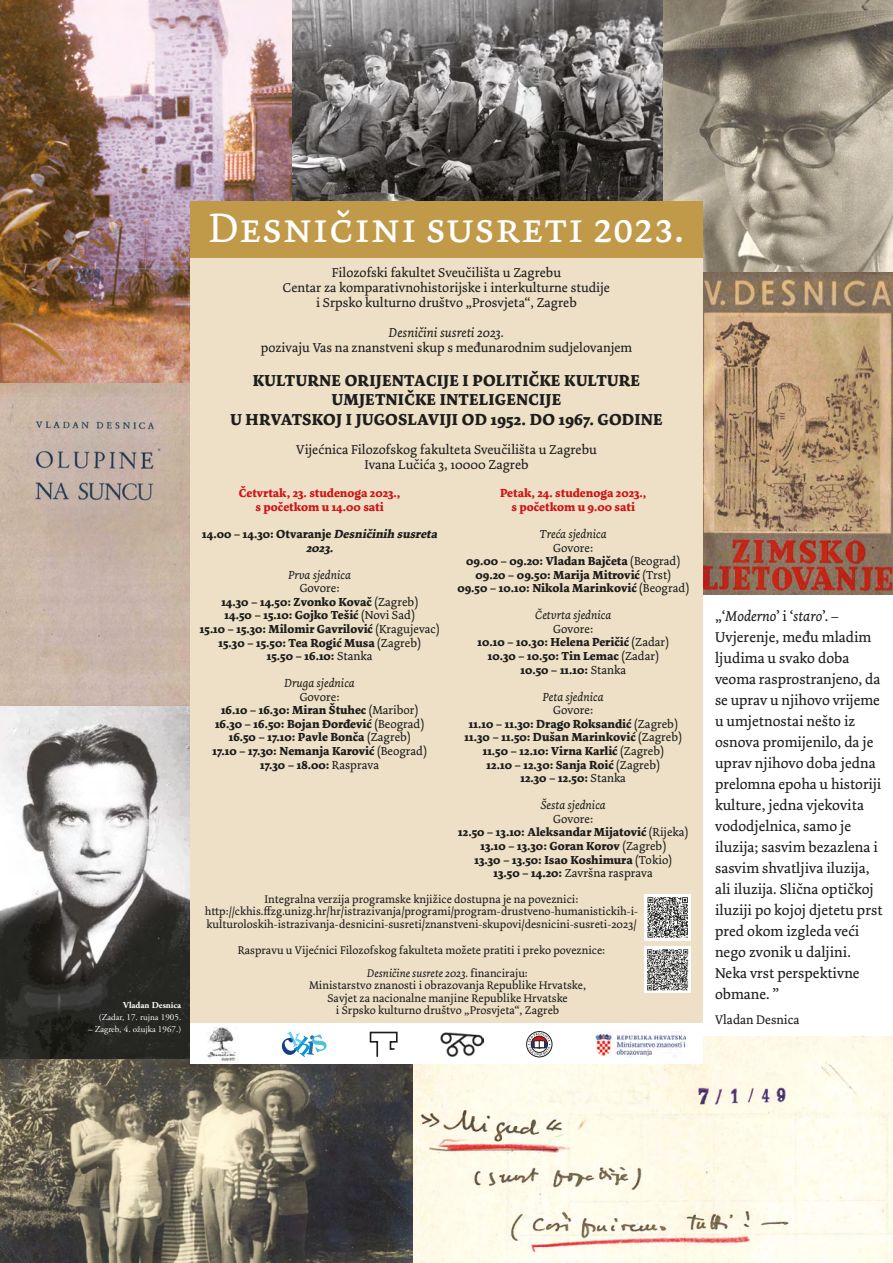
<style>
.page{position:relative;width:893px;height:1263px;background:#fff}
.page>*{position:absolute;margin:0;border:0;box-sizing:border-box;transform-origin:0 0}
.t1{font:43.2px "Dolly Pro Regular Small Caps";color:#fff}
.t2{font:700 16.8px/19.4px "Dolly Pro";letter-spacing:.01em;color:#1d1d1b;text-align:center}
.t3{font:15px/21px "Dolly Pro";color:#1d1d1b}
.t4{font:13.5px/14.9px "Dolly Pro";color:#1d1d1b;text-align:center}
.t5{font:italic 13.5px "Dolly Pro";color:#1d1d1b}
.t6{font:13.2px "Dolly Pro";color:#1d1d1b}
.t7{font:700 12.3px/13.5px "Dolly Pro";color:#1d1d1b;text-align:center}
.t8{font:700 12.3px/13.5px "Dolly Pro";color:#cd1719;text-align:center}
.t9{font:italic 12.3px "Dolly Pro";color:#1d1d1b}
.t10{font:italic 700 12.3px/13.5px "Dolly Pro";color:#1d1d1b;text-align:center}
.t11{font:11.7px/12.3px "Dolly Pro";color:#1d1d1b;text-align:center}
.t12{font:9.15px "Adobe Garamond Pro";color:#fff}
.t13{font:700 9.15px "Adobe Garamond Pro";color:#fff}
.s1{font-style:normal}
.s2{font-weight:400}
.s3{font-style:italic}
</style>
<div class="page">
<img style="left:413px;top:1036px;width:480px;height:227px">
<img style="left:0;top:705px;width:190px;height:354px">
<img style="left:0;top:1059px;width:413px;height:204px">
<img style="left:0;top:383px;width:190px;height:322px">
<img style="left:292px;top:0;width:372px;height:201px">
<img style="left:664px;top:0;width:229px;height:273px">
<img style="left:0;top:0;width:292px;height:383px">
<img style="left:703px;top:273px;width:190px;height:322px">
<div style="left:190px;top:210px;width:513px;height:854px;background:#eee0c7"></div>
<div style="left:190px;top:201px;width:513px;height:57px;background:#c09949"></div>
<div style="left:644px;top:946px;width:47px;height:47px;background:#fff"></div>
<svg style="left:647px;top:949px;width:41px;height:41px;background:#919190"></svg>
<div style="left:644px;top:894px;width:47px;height:47px;background:#fff"></div>
<svg style="left:647px;top:897px;width:41px;height:40px;background:#8d8d8c"></svg>
<div style="left:190px;top:1024px;width:513px;height:40px;background:#fff"></div>
<svg style="left:282px;top:1031px;width:45px;height:26px"></svg>
<svg style="left:526px;top:1031px;width:26px;height:26px"></svg>
<img style="left:206px;top:1027px;width:31px;height:34px">
<img style="left:441px;top:1032px;width:42px;height:24px">
<img style="left:595px;top:1031px;width:91px;height:26px">
<svg style="left:369px;top:1031px;width:29px;height:26px"></svg>
<p class="t13" style="left:123px;top:1000px;width:60px">Vladan Desnica</p>
<p class="t12" style="left:99px;top:1011px;width:84px">(Zadar, 17. rujna 1905.</p>
<p class="t12" style="left:88px;top:1023px;width:95px">– Zagreb, 4. ožujka 1967.)</p>
<h1 class="t1" style="left:209px;top:200px;width:477px">Desničini susreti 2023.</h1>
<p class="t4" style="left:283px;top:266px;width:328px">Filozofski fakultet Sveučilišta u Zagrebu<br>Centar za komparativnohistorijske i interkulturne studije i Srpsko kulturno društvo „Prosvjeta“, Zagreb</p>
<p class="t5" style="left:389px;top:324px;width:117px">Desničini susreti 2023.</p>
<p class="t4" style="left:261px;top:340px;width:373px">pozivaju Vas na znanstveni skup s međunarodnim sudjelovanjem</p>
<h2 class="t2" style="left:230px;top:371px;width:434px">KULTURNE ORIJENTACIJE I POLITIČKE KULTURE<br>UMJETNIČKE INTELIGENCIJE<br>U HRVATSKOJ I JUGOSLAVIJI OD 1952. DO 1967. GODINE</h2>
<p class="t4" style="left:296px;top:443px;width:302px">Vijećnica Filozofskog fakulteta Sveučilišta u Zagrebu<br>Ivana Lučića 3, 10000 Zagreb</p>
<p class="t8" style="left:239px;top:487px;width:163px">Četvrtak, 23. studenoga 2023., s početkom u 14.00 sati</p>
<p class="t10" style="left:202px;top:527px;width:239px"><span class="s1">14.00 – 14.30: Otvaranje</span> Desničinih susreta<br>2023.</p>
<p class="t9" style="left:288px;top:567px;width:64px">Prva sjednica</p>
<p class="t7" style="left:200px;top:581px;width:241px"><span class="s2">Govore:<br></span>14.30 – 14.50: Zvonko Kovač <span class="s2">(Zagreb)<br></span>14.50 – 15.10: Gojko Tešić <span class="s2">(Novi Sad)<br></span>15.10 – 15.30: Milomir Gavrilović <span class="s2">(Kragujevac)<br></span>15.30 – 15.50: Tea Rogić Musa <span class="s2">(Zagreb)<br></span>15.50 – 16.10: <span class="s2">Stanka</span></p>
<p class="t9" style="left:285px;top:675px;width:72px">Druga sjednica</p>
<p class="t7" style="left:212px;top:690px;width:216px"><span class="s2">Govore:<br></span>16.10 – 16.30: Miran Štuhec <span class="s2">(Maribor)<br></span>16.30 – 16.50: Bojan Đorđević <span class="s2">(Beograd)<br></span>16.50 – 17.10: Pavle Bonča <span class="s2">(Zagreb)<br></span>17.10 – 17.30: Nemanja Karović <span class="s2">(Beograd)<br></span>17.30 – 18.00: <span class="s2">Rasprava</span></p>
<p class="t8" style="left:500px;top:487px;width:148px">Petak, 24. studenoga 2023., s početkom u 9.00 sati</p>
<p class="t9" style="left:540px;top:526px;width:68px">Treća sjednica</p>
<p class="t7" style="left:457px;top:541px;width:233px"><span class="s2">Govore:<br></span>09.00 – 09.20: Vladan Bajčeta <span class="s2">(Beograd)<br></span>09.20 – 09.50: Marija Mitrović <span class="s2">(Trst)<br></span>09.50 – 10.10: Nikola Marinković <span class="s2">(Beograd)</span></p>
<p class="t9" style="left:535px;top:607px;width:78px">Četvrta sjednica</p>
<p class="t7" style="left:478px;top:622px;width:193px"><span class="s2">Govore:<br></span>10.10 – 10.30: Helena Peričić <span class="s2">(Zadar)<br></span>10.30 – 10.50: Tin Lemac <span class="s2">(Zadar)<br></span>10.50 – 11.10: <span class="s2">Stanka</span></p>
<p class="t9" style="left:543px;top:689px;width:62px">Peta sjednica</p>
<p class="t7" style="left:465px;top:704px;width:219px"><span class="s2">Govore:<br></span>11.10 – 11.30: Drago Roksandić <span class="s2">(Zagreb)<br></span>11.30 – 11.50: Dušan Marinković <span class="s2">(Zagreb)<br></span>11.50 – 12.10: Virna Karlić <span class="s2">(Zagreb)<br></span>12.10 – 12.30: Sanja Roić <span class="s2">(Zagreb)<br></span>12.30 – 12.50: <span class="s2">Stanka</span></p>
<p class="t9" style="left:541px;top:797px;width:66px">Šesta sjednica</p>
<p class="t7" style="left:458px;top:812px;width:231px"><span class="s2">Govore:<br></span>12.50 – 13.10: Aleksandar Mijatović <span class="s2">(Rijeka)<br></span>13.10 – 13.30: Goran Korov <span class="s2">(Zagreb)<br></span>13.30 – 13.50: Isao Koshimura <span class="s2">(Tokio)<br></span>13.50 – 14.20: <span class="s2">Završna rasprava</span></p>
<p class="t11" style="left:205px;top:892px;width:435px;line-height:12.9px">Integralna verzija programske knjižice dostupna je na poveznici: http://ckhis.ffzg.unizg.hr/hr/istrazivanja/programi/program-drustveno-humanistickih-i&shy;kulturoloskih-istrazivanja-desnicini-susreti/znanstveni-skupovi/desnicini-susreti-2023/</p>
<p class="t11" style="left:238px;top:944px;width:369px">Raspravu u Vijećnici Filozofskog fakulteta možete pratiti i preko poveznice:</p>
<p class="t11" style="left:309px;top:967px;width:279px"><span class="s3">Desničine susrete 2023.</span> financiraju:<br>Ministarstvo znanosti i obrazovanja Republike Hrvatske, Savjet za nacionalne manjine Republike Hrvatske<br>i Srpsko kulturno društvo „Prosvjeta“, Zagreb</p>
<p class="t3" style="left:715px;top:606px;width:169px">„‘<span class="s3">Moderno</span>’ i ‘<span class="s3">staro</span>’. –<br>Uvjerenje, među mladim ljudima u svako doba veoma rasprostranjeno, da se uprav u njihovo vrijeme u umjetnostai nešto iz osnova promijenilo, da je uprav njihovo doba jedna prelomna epoha u historiji kulture, jedna vjekovita vododjelnica, samo je iluzija; sasvim bezazlena i sasvim shvatljiva iluzija, ali iluzija. Slična optičkoj iluziji po kojoj djetetu prst pred okom izgleda veći nego zvonik u daljini.<br>Neka vrst perspektivne obmane. ”</p>
<p class="t6" style="left:715px;top:1011px;width:86px">Vladan Desnica</p>
</div>
